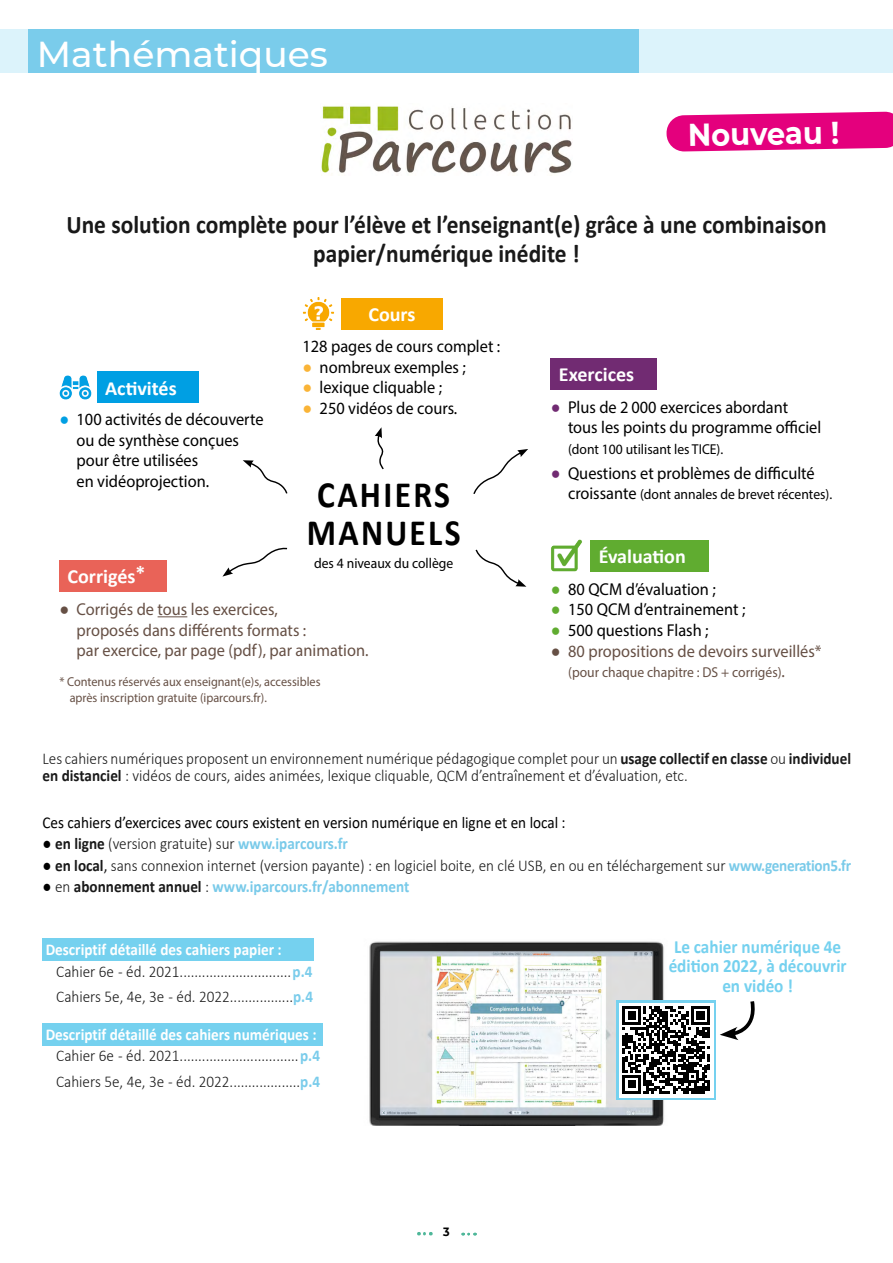
<style>
.page{position:relative;width:893px;height:1263px;background:#fff}
.page>*{position:absolute;margin:0;border:0;box-sizing:border-box;transform-origin:0 0}
.t1{font:700 37.2px/38.7px "Calibri";letter-spacing:.07em;color:#000;scale:.9 1}
.t2{font:500 36px "Montserrat";color:#fff}
.t3{font:700 31.5px "Montserrat";color:#fff;scale:.92 1}
.t4{font:700 25.5px/28.5px "Calibri";color:#191919;text-align:center;scale:.92 1}
.t5{font:700 20.1px "Calibri";color:#fff}
.t6{font:700 18.75px/19.5px "Calibri";color:#75d1ef;text-align:center;scale:.92 1}
.t7{font:17.25px/20.7px "Myriad Pro";color:#000;scale:.95 1}
.t8{font:17.25px/20.7px "Myriad Pro";color:#665045;scale:.95 1}
.t9{font:300 16.5px/25.8px "Calibri";color:#191919;scale:.92 1}
.t10{font:700 16.5px "Calibri";color:#fff;scale:.92 1}
.t11{font:16.5px "Calibri";color:#000;scale:.92 1}
.t12{font:700 16.5px "Calibri";color:#79cae9;scale:.92 1}
.t13{font:14.4px "Myriad Pro";color:#000;scale:.95 1}
.t14{font:14.4px "Myriad Pro";color:#665045;scale:.95 1}
.t15{font:12.9px/15.5px "Myriad Pro";color:#665045;scale:.95 1}
.t16{font:700 12px "Montserrat";color:#000;scale:.92 1}
.s1{font-family:"Arial Narrow";font-weight:700;font-style:italic;color:#fab437}
.s2{font-family:"Arial Narrow";font-weight:700;color:#009fe3}
.s3{font-family:"Arial Narrow";font-weight:700;font-style:italic}
.s4{font-family:"Arial Narrow";font-weight:700;color:#712b72}
.s5{font-size:17.25px}
.s6{font-family:"Arial Narrow";font-weight:700;color:#60ac30}
.s7{font-family:"Arial Narrow";font-weight:700;font-style:italic;color:#60ac30}
.s8{font-weight:700}
.s9{color:#000}
.s10{font-weight:700;color:#79cae9}
.s11{font-weight:400}
.s12{font-weight:300;color:#000}
.s13{font-weight:300;color:#191919}
.s14{color:#191919}
.s15{font-weight:700;color:#7acceb}
</style>
<div class="page">
<svg style="left:463px;top:1233px;width:12px;height:2px"></svg>
<svg style="left:666px;top:112px;width:227px;height:40px;background:#e71c8b"></svg>
<div style="left:0;top:29px;width:893px;height:44px;background:#dcf3fb"></div>
<div style="left:28px;top:29px;width:610px;height:44px;background:#7acceb"></div>
<img style="left:321px;top:106px;width:251px;height:68px">
<svg style="left:418px;top:1232px;width:13px;height:3px"></svg>
<div style="left:97px;top:371px;width:102px;height:32px;background:#009fe3"></div>
<img style="left:59px;top:375px;width:32px;height:25px">
<div style="left:341px;top:298px;width:102px;height:31px;background:#f8a800"></div>
<img style="left:302px;top:298px;width:32px;height:31px">
<div style="left:551px;top:358px;width:106px;height:32px;background:#712b72"></div>
<div style="left:59px;top:560px;width:108px;height:32px;background:#e96358"></div>
<svg style="left:158px;top:616px;width:29px;height:1px"></svg>
<img style="left:551px;top:539px;width:31px;height:32px">
<div style="left:591px;top:540px;width:118px;height:32px;background:#60ac30"></div>
<svg style="left:375px;top:427px;width:9px;height:43px"></svg>
<svg style="left:473px;top:449px;width:55px;height:45px"></svg>
<svg style="left:243px;top:460px;width:45px;height:34px"></svg>
<svg style="left:475px;top:549px;width:51px;height:38px"></svg>
<svg style="left:223px;top:547px;width:65px;height:29px"></svg>
<img style="left:369px;top:941px;width:295px;height:184px">
<div style="left:616px;top:1000px;width:100px;height:100px;background:linear-gradient(to right,#75d1ef,#75d1ef)"></div>
<div style="left:619px;top:1003px;width:94px;height:94px;background:#fff"></div>
<svg style="left:622px;top:1006px;width:88px;height:88px"></svg>
<svg style="left:720px;top:1001px;width:35px;height:39px"></svg>
<div style="left:43px;top:938px;width:271px;height:23px;background:#75d1ef"></div>
<div style="left:43px;top:1023px;width:280px;height:23px;background:#75d1ef"></div>
<h2 class="t2" style="left:37px;top:29px;width:292px">Mathématiques</h2>
<h3 class="t3" style="left:687px;top:112px;width:166px;rotate:-1deg">Nouveau !</h3>
<h3 class="t4" style="left:66px;top:210px;width:828px">Une solution complète pour l’élève et l’enseignant(e) grâce à une combinaison papier/numérique inédite !</h3>
<p class="t5" style="left:368px;top:300px;width:49px">Cours</p>
<p class="t7" style="left:302px;top:336px;width:210px">128 pages de cours complet :</p>
<p class="t7" style="left:302px;top:356px;width:174px"><span class="s1">●</span> nombreux exemples ;</p>
<p class="t7" style="left:302px;top:377px;width:149px"><span class="s1">●</span> lexique cliquable ;</p>
<p class="t7" style="left:302px;top:398px;width:165px"><span class="s1">●</span> 250 vidéos de cours.</p>
<p class="t5" style="left:105px;top:374px;width:73px">Activités</p>
<p class="t7" style="left:77px;top:409px;width:198px;text-indent:-17px"><span class="s2">●</span> 100 activités de découverte ou de synthèse conçues pour être utilisées<br>en vidéoprojection.</p>
<h1 class="t1" style="left:307px;top:474px;width:173px">CAHIERS<br>MANUELS</h1>
<p class="t13" style="left:314px;top:555px;width:148px">des 4 niveaux du collège</p>
<p class="t5" style="left:67px;top:562px;width:79px">Corrigés*</p>
<p class="t8" style="left:77px;top:599px;width:309px;text-indent:-17px"><span class="s3">●</span> Corrigés de tous les exercices,<br>proposés dans différents formats :<br>par exercice, par page (pdf), par animation.</p>
<p class="t15" style="left:70px;top:674px;width:266px;text-indent:-10px">* Contenus réservés aux enseignant(e)s, accessibles après inscription gratuite (iparcours.fr).</p>
<p class="t5" style="left:559px;top:360px;width:77px">Exercices</p>
<p class="t7" style="left:568px;top:396px;width:268px;text-indent:-17px"><span class="s4">●</span> Plus de 2 000 exercices abordant tous les points du programme officiel</p>
<p class="t13" style="left:568px;top:440px;width:165px">(dont 100 utilisant les TICE).</p>
<p class="t7" style="left:551px;top:462px;width:279px"><span class="s4">●</span> Questions et problèmes de difficulté</p>
<p class="t13" style="left:568px;top:485px;width:280px"><span class="s5">croissante</span> (dont annales de brevet récentes).</p>
<p class="t5" style="left:599px;top:542px;width:89px">Évaluation</p>
<p class="t7" style="left:551px;top:578px;width:175px"><span class="s6">●</span> 80 QCM d’évaluation ;</p>
<p class="t7" style="left:551px;top:599px;width:206px"><span class="s7">●</span> 150 QCM d’entrainement ;</p>
<p class="t7" style="left:551px;top:620px;width:167px"><span class="s7">●</span> 500 questions Flash ;</p>
<p class="t8" style="left:551px;top:640px;width:287px"><span class="s3">●</span> 80 propositions de devoirs surveillés*</p>
<p class="t14" style="left:568px;top:664px;width:230px">(pour chaque chapitre : DS + corrigés)<span class="s5">.</span></p>
<p class="t9" style="left:43px;top:750px;width:880px;line-height:17.2px">Les cahiers numériques proposent un environnement numérique pédagogique complet pour un <span class="s8">usage collectif en classe</span> ou <span class="s8">individuel en distanciel</span> : vidéos de cours, aides animées, lexique cliquable, QCM d’entraînement et d’évaluation, etc.</p>
<p class="t11" style="left:43px;top:811px;width:570px">Ces cahiers d’exercices avec cours existent en version numérique en ligne et en local :</p>
<p class="t9" style="left:43px;top:830px;width:333px"><span class="s9">●</span> <span class="s8">en ligne</span> (version gratuite) sur <span class="s10">www.iparcours.fr</span></p>
<p class="t9" style="left:43px;top:852px;width:880px"><span class="s9">●</span> <span class="s8">en local</span><span class="s11">,</span> sans connexion internet (version payante) : en logiciel boite, en clé USB, en ou en téléchargement sur <span class="s10">www.generation5.fr</span></p>
<p class="t12" style="left:43px;top:875px;width:400px"><span class="s12">●</span> <span class="s13">en</span> <span class="s14">abonnement annuel</span> <span class="s13">:</span> www.iparcours.fr/abonnement</p>
<p class="t10" style="left:46px;top:937px;width:258px">Descriptif détaillé des cahiers papier :</p>
<p class="t9" style="left:56px;top:958px;width:281px">Cahier 6e - éd. 2021..............................<span class="s15">p.4<br></span>Cahiers 5e, 4e, 3e - éd. 2022.................<span class="s15">p.4</span></p>
<p class="t10" style="left:46px;top:1022px;width:296px">Descriptif détaillé des cahiers numériques :</p>
<p class="t9" style="left:56px;top:1043px;width:288px">Cahier 6e - éd. 2021................................<span class="s15">p.4<br></span>Cahiers 5e, 4e, 3e - éd. 2022...................<span class="s15">p.4</span></p>
<p class="t16" style="left:443px;top:1223px;width:9px">3</p>
<p class="t6" style="left:669px;top:936px;width:195px">Le cahier numérique 4e édition 2022, à découvrir en vidéo !</p>
</div>
